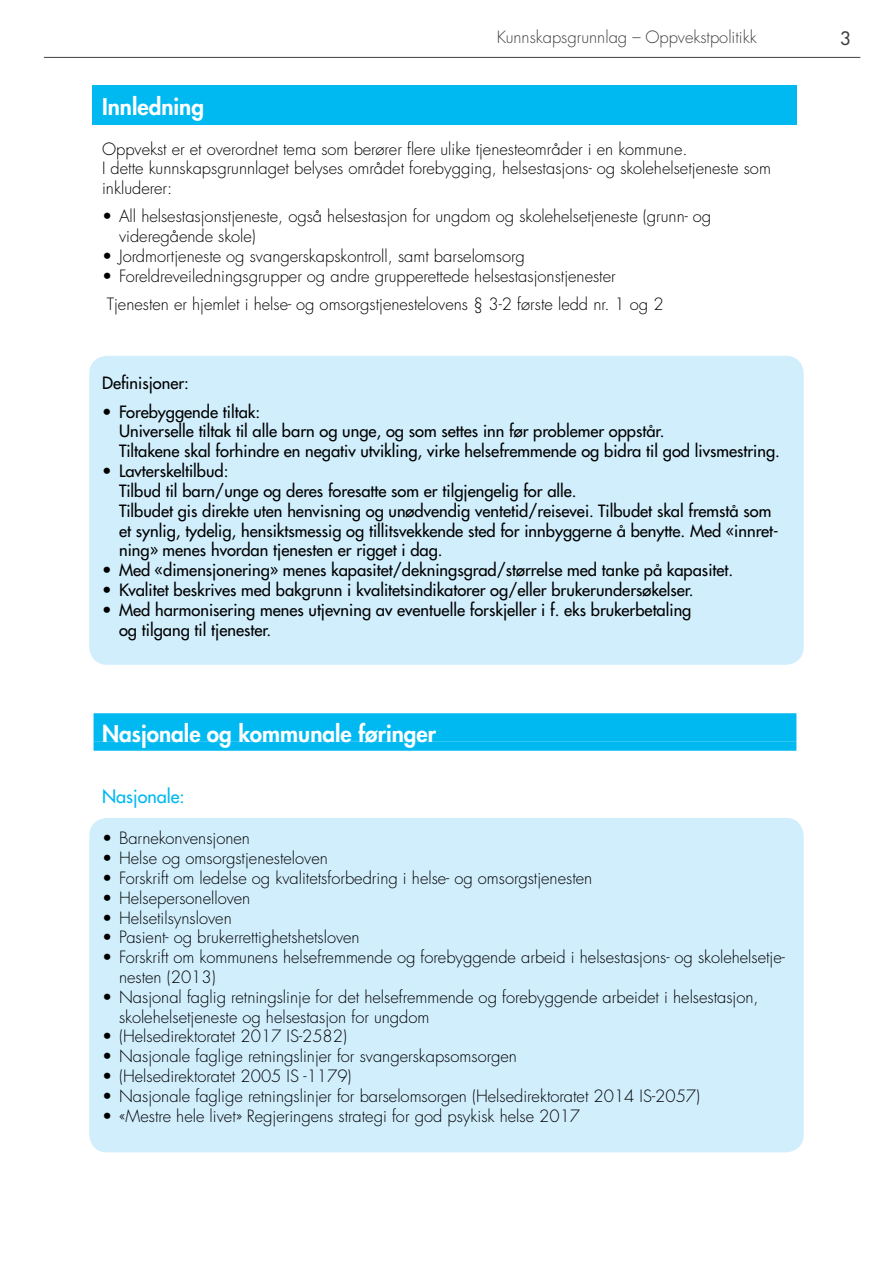
<style>
.page{position:relative;width:893px;height:1263px;background:#fff}
.page>*{position:absolute;margin:0;border:0;box-sizing:border-box;transform-origin:0 0}
.t1{font:800 22.5px "Futura LT Pro";color:#fff}
.t2{font:500 18px "Futura LT Pro";color:#00b9f1}
.t3{font:500 18px "Futura LT Pro";color:#414042}
.t4{font:300 16.5px/19.8px "Futura LT Pro";color:#000}
.t5{font:500 16.5px/19.8px "Futura LT Pro";color:#000}
.t6{font:300 16.5px "Futura LT Pro";color:#414042}
</style>
<div class="page">
<hr style="left:44px;top:57px;width:816px;height:1px;background:#414042">
<div style="left:93px;top:85px;width:704px;height:40px;background:#00b9f1"></div>
<div style="left:89px;top:818px;width:715px;height:334px;background:#d1eefc;border-radius:18px"></div>
<div style="left:89px;top:356px;width:715px;height:309px;background:#d1eefc;border-radius:18px"></div>
<div style="left:94px;top:713px;width:702px;height:29px;background:#00b9f1"></div>
<div style="left:94px;top:742px;width:702px;height:9px;background:#00b9f1"></div>
<p class="t6" style="left:497px;top:27px;width:262px">Kunnskapsgrunnlag – Oppvekstpolitikk</p>
<p class="t3" style="left:840px;top:25px;width:12px">3</p>
<h1 class="t1" style="left:102px;top:90px;width:104px">Innledning</h1>
<p class="t4" style="left:102px;top:139px;width:670px">Oppvekst er et overordnet tema som berører flere ulike tjenesteområder i en kommune.<br>I dette kunnskapsgrunnlaget belyses området forebygging, helsestasjons- og skolehelsetjeneste som inkluderer:</p>
<p class="t4" style="left:119px;top:207px;width:594px;text-indent:-17px">• All helsestasjonstjeneste, også helsestasjon for ungdom og skolehelsetjeneste (grunn- og videregående skole)</p>
<p class="t4" style="left:102px;top:246px;width:424px">• Jordmortjeneste og svangerskapskontroll, samt barselomsorg</p>
<p class="t4" style="left:102px;top:262px;width:563px;line-height:28.3px">• Foreldreveiledningsgrupper og andre grupperettede helsestasjonstjenester<br>Tjenesten er hjemlet i helse- og omsorgstjenestelovens § 3-2 første ledd nr. 1 og 2</p>
<p class="t5" style="left:102px;top:373px;width:88px">Definisjoner:</p>
<p class="t5" style="left:119px;top:401px;width:662px;text-indent:-17px">• Forebyggende tiltak:<br>Universelle tiltak til alle barn og unge, og som settes inn før problemer oppstår.<br>Tiltakene skal forhindre en negativ utvikling, virke helsefremmende og bidra til god livsmestring.</p>
<p class="t5" style="left:119px;top:460px;width:661px;text-indent:-17px">• Lavterskeltilbud:<br>Tilbud til barn/unge og deres foresatte som er tilgjengelig for alle.<br>Tilbudet gis direkte uten henvisning og unødvendig ventetid/reisevei. Tilbudet skal fremstå som et synlig, tydelig, hensiktsmessig og tillitsvekkende sted for innbyggerne å benytte. Med «innret&shy;ning» menes hvordan tjenesten er rigget i dag.</p>
<p class="t5" style="left:102px;top:559px;width:633px">• Med «dimensjonering» menes kapasitet/dekningsgrad/størrelse med tanke på kapasitet.</p>
<p class="t5" style="left:102px;top:579px;width:593px">• Kvalitet beskrives med bakgrunn i kvalitetsindikatorer og/eller brukerundersøkelser.</p>
<p class="t5" style="left:119px;top:599px;width:574px;text-indent:-17px">• Med harmonisering menes utjevning av eventuelle forskjeller i f. eks brukerbetaling og tilgang til tjenester.</p>
<h1 class="t1" style="left:102px;top:716px;width:336px">Nasjonale og kommunale føringer</h1>
<p class="t2" style="left:102px;top:783px;width:84px">Nasjonale:</p>
<p class="t4" style="left:102px;top:828px;width:149px">• Barnekonvensjonen</p>
<p class="t4" style="left:102px;top:848px;width:227px">• Helse og omsorgstjenesteloven</p>
<p class="t4" style="left:102px;top:868px;width:492px">• Forskrift om ledelse og kvalitetsforbedring i helse- og omsorgstjenesten</p>
<p class="t4" style="left:102px;top:888px;width:150px">• Helsepersonelloven</p>
<p class="t4" style="left:102px;top:908px;width:131px">• Helsetilsynsloven</p>
<p class="t4" style="left:102px;top:927px;width:259px">• Pasient- og brukerrettighetshetsloven</p>
<p class="t4" style="left:119px;top:947px;width:667px;text-indent:-17px">• Forskrift om kommunens helsefremmende og forebyggende arbeid i helsestasjons- og skolehelsetje&shy;nesten (2013)</p>
<p class="t4" style="left:119px;top:987px;width:641px;text-indent:-17px">• Nasjonal faglig retningslinje for det helsefremmende og forebyggende arbeidet i helsestasjon, skolehelsetjeneste og helsestasjon for ungdom</p>
<p class="t4" style="left:102px;top:1026px;width:246px">• (Helsedirektoratet 2017 IS-2582)</p>
<p class="t4" style="left:102px;top:1046px;width:416px">• Nasjonale faglige retningslinjer for svangerskapsomsorgen</p>
<p class="t4" style="left:102px;top:1066px;width:251px">• (Helsedirektoratet 2005 IS -1179)</p>
<p class="t4" style="left:102px;top:1086px;width:599px">• Nasjonale faglige retningslinjer for barselomsorgen (Helsedirektoratet 2014 IS-2057)</p>
<p class="t4" style="left:102px;top:1106px;width:480px">• «Mestre hele livet» Regjeringens strategi for god psykisk helse 2017</p>
</div>
